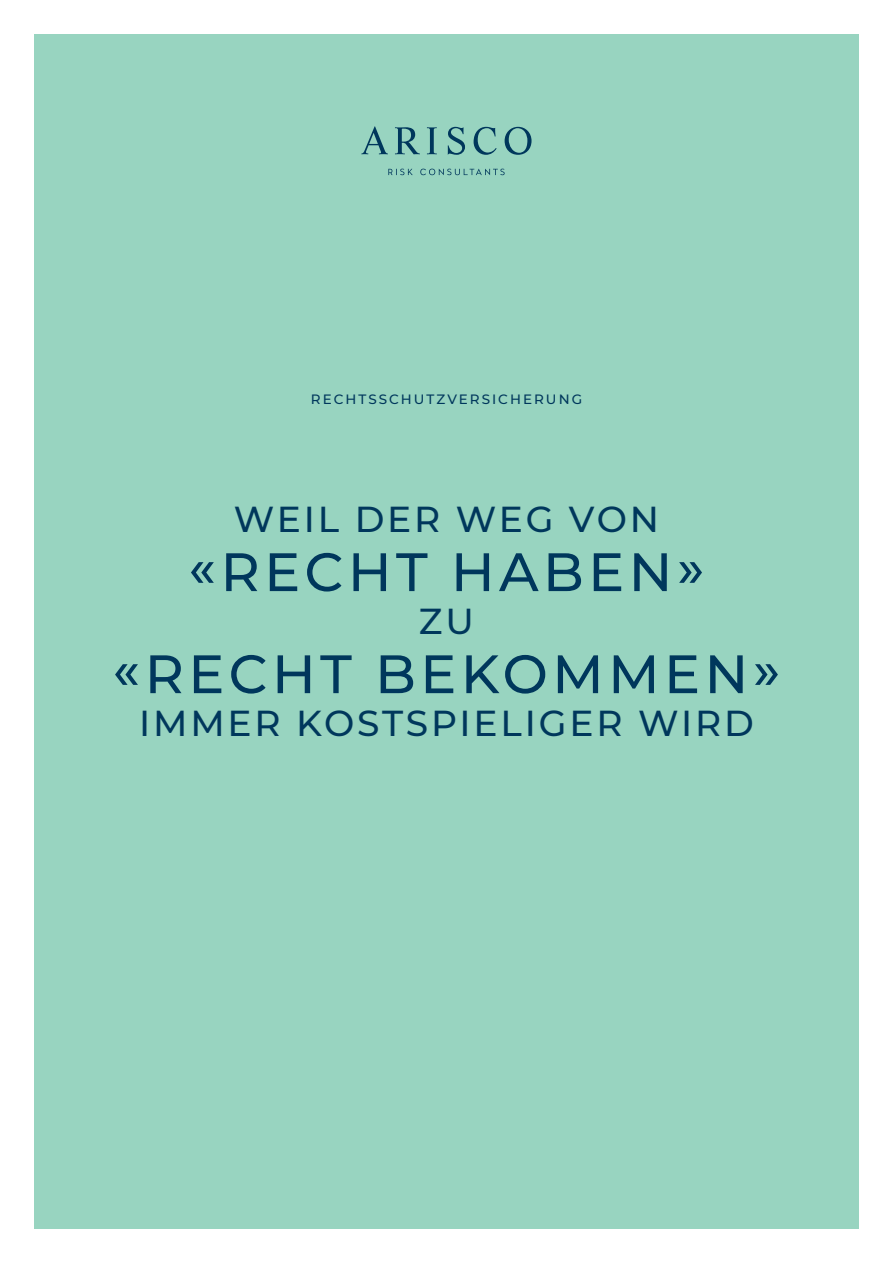
<style>
.page{position:relative;width:893px;height:1263px;background:#fff}
.page>*{position:absolute;margin:0;border:0;box-sizing:border-box;transform-origin:0 0}
.t1{font:500 54px "Montserrat";letter-spacing:.08em;color:#00375c}
.t2{font:500 36px "Montserrat";letter-spacing:.08em;color:#00375c}
.t3{font:500 13.5px "Montserrat";letter-spacing:.15em;color:#00375c}
</style>
<div class="page">
<div style="left:34px;top:34px;width:825px;height:1195px;background:#98d4c0"></div>
<svg style="left:361px;top:126px;width:170px;height:29px"></svg>
<svg style="left:388px;top:169px;width:117px;height:6px"></svg>
<p class="t3" style="left:311px;top:390px;width:273px">RECHTSSCHUTZVERSICHERUNG</p>
<p class="t2" style="left:234px;top:494px;width:427px">WEIL DER WEG VON</p>
<p class="t1" style="left:188px;top:534px;width:519px">«RECHT HABEN»</p>
<p class="t2" style="left:419px;top:596px;width:57px">ZU</p>
<p class="t1" style="left:112px;top:636px;width:670px">«RECHT BEKOMMEN»</p>
<p class="t2" style="left:139px;top:698px;width:616px">IMMER KOSTSPIELIGER WIRD</p>
</div>
